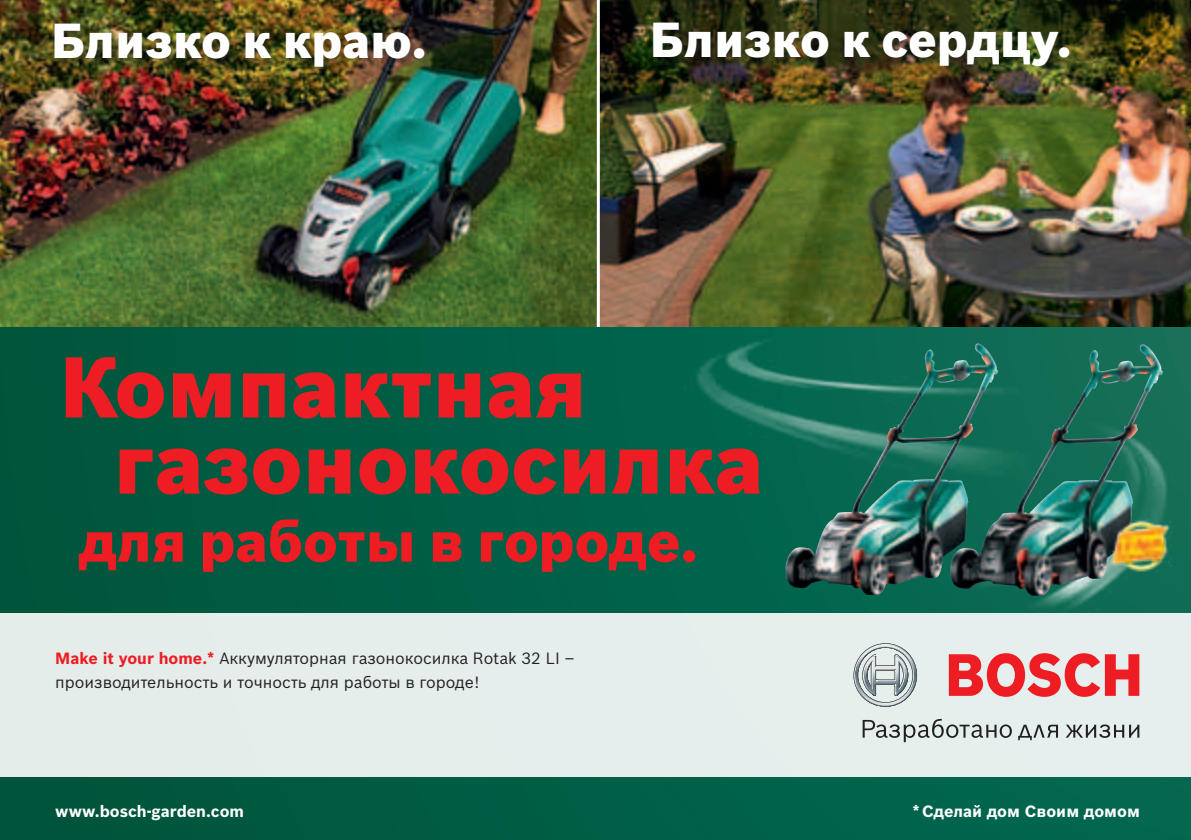
<style>
.page{position:relative;width:1191px;height:840px;background:#fff}
.page>*{position:absolute;margin:0;border:0;box-sizing:border-box;transform-origin:0 0}
.t1{font:900 84px/76px "Bosch Sans";color:#ee1d23}
.t2{font:900 56px "Bosch Sans";color:#ee1d23}
.t3{font:900 48px "Bosch Sans";color:#fff}
.t4{font:16px/23.8px "Bosch Sans";color:#231f20}
.t5{font:700 16px "Bosch Sans";color:#fff}
.s1{font-weight:700;color:#ee1d23}
</style>
<div class="page">
<div style="left:0;top:327px;width:1191px;height:512px;background:#005c44"></div>
<div style="left:0;top:612px;width:1191px;height:164px;background:#e5eeec"></div>
<img style="left:0;top:0;width:597px;height:327px">
<img style="left:600px;top:0;width:591px;height:327px">
<img style="left:670px;top:280px;width:521px;height:333px">
<img style="left:832px;top:344px;width:154px;height:175px">
<img style="left:997px;top:344px;width:154px;height:175px">
<img style="left:1110px;top:519px;width:61px;height:53px">
<svg style="left:853px;top:643px;width:64px;height:63px"></svg>
<svg style="left:948px;top:653px;width:191px;height:43px"></svg>
<svg style="left:862px;top:718px;width:150px;height:23px"></svg>
<svg style="left:1018px;top:724px;width:40px;height:15px"></svg>
<svg style="left:1066px;top:724px;width:73px;height:13px"></svg>
<div style="left:652px;top:21px;width:427px;height:56px;background:#231f20;opacity:.35"></div>
<div style="left:53px;top:22px;width:382px;height:55px;background:#231f20;opacity:.35"></div>
<h3 class="t3" style="left:51px;top:4px;width:377px">Близко к краю.</h3>
<h3 class="t3" style="left:650px;top:3px;width:423px">Близко к сердцу.</h3>
<h1 class="t1" style="left:113px;top:344px;width:651px;text-indent:-54px">Компактная газонокосилка</h1>
<h2 class="t2" style="left:79px;top:498px;width:620px">для работы в городе.</h2>
<p class="t4" style="left:55px;top:645px;width:520px"><span class="s1">Make it your home.*</span> Аккумуляторная газонокосилка Rotak 32 LI – производительность и точность для работы в городе!</p>
<p class="t5" style="left:55px;top:798px;width:190px">www.bosch-garden.com</p>
<p class="t5" style="left:912px;top:798px;width:229px">* Сделай дом Своим домом</p>
</div>
